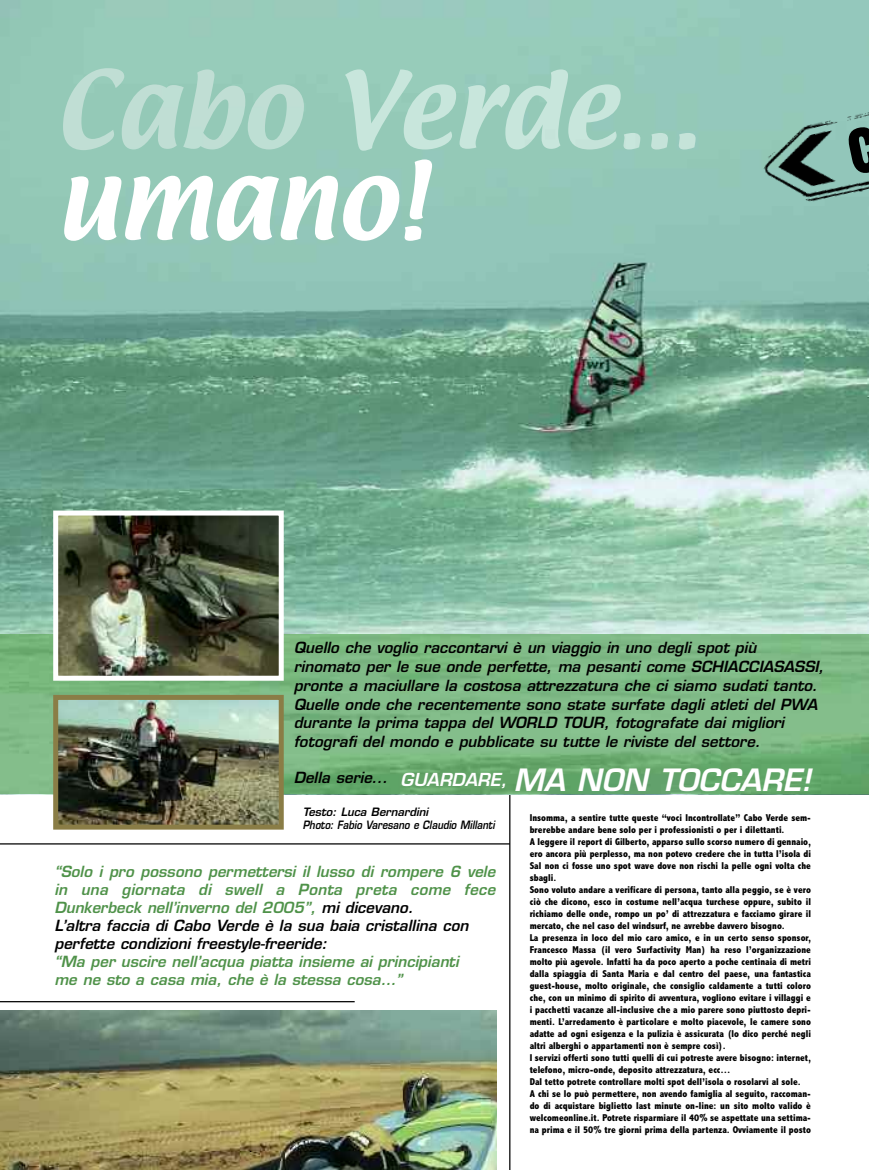
<style>
.page{position:relative;width:869px;height:1170px;background:#fff}
.page>*{position:absolute;margin:0;border:0;box-sizing:border-box;transform-origin:0 0}
.t1{font:93.75px "Textile";color:#fff}
.t2{font:italic 600 30px "Eurostile";color:#fff}
.t3{font:italic 600 15px/18.8px "Eurostile";color:#000}
.t4{font:italic 600 15px/18px "Eurostile";color:#4f9249}
.t5{font:italic 600 11.25px/13.5px "Eurostile";color:#000}
.t6{font:800 condensed 10px/12px "Abadi";color:#000}
.s1{color:#000}
</style>
<div class="page">
<hr style="left:509px;top:784px;width:1px;height:385px;background:#000">
<hr style="left:0;top:843px;width:509px;height:1px;background:#000">
<img style="left:0;top:0;width:868px;height:794px">
<img style="left:0;top:634px;width:868px;height:159px">
<img style="left:59px;top:516px;width:218px;height:158px">
<div style="left:53px;top:510px;width:230px;height:170px;border:5px solid #fff"></div>
<img style="left:59px;top:700px;width:218px;height:123px">
<div style="left:53px;top:694px;width:230px;height:135px;border:5px solid #8a7d46"></div>
<img style="left:63px;top:68px;width:241px;height:82px">
<img style="left:345px;top:69px;width:350px;height:82px">
<hr style="left:0;top:1000px;width:354px;height:2px;background:#000">
<img style="left:0;top:1010px;width:496px;height:159px">
<img style="left:751px;top:93px;width:117px;height:127px">
<svg style="left:845px;top:125px;width:24px;height:50px"></svg>
<h1 class="t1" style="left:54px;top:152px;width:372px">UMANO!</h1>
<p class="t3" style="left:293px;top:640px;width:531px">Quello che voglio raccontarvi è un viaggio in uno degli spot più rinomato per le sue onde perfette, ma pesanti come SCHIACCIASASSI, pronte a maciullare la costosa attrezzatura che ci siamo sudati tanto.<br>Quelle onde che recentemente sono state surfate dagli atleti del PWA durante la prima tappa del WORLD TOUR, fotografate dai migliori fotografi del mondo e pubblicate su tutte le riviste del settore.</p>
<h3 class="t3" style="left:293px;top:770px;width:95px">Della serie...</h3>
<p class="t5" style="left:302px;top:805px;width:193px">Testo: Luca Bernardini<br>Photo: Fabio Varesano e Claudio Millanti</p>
<h2 class="t2" style="left:400px;top:768px;width:411px"><sup>GUARDARE,</sup> MA NON TOCCARE!</h2>
<p class="t6" style="left:529px;top:811px;width:282px">Insomma, a sentire tutte queste “voci Incontrollate” Cabo Verde sem&shy;brerebbe andare bene solo per i professionisti o per i dilettanti.<br>A leggere il report di Gilberto, apparso sullo scorso numero di gennaio, ero ancora più perplesso, ma non potevo credere che in tutta l’isola di Sal non ci fosse uno spot wave dove non rischi la pelle ogni volta che sbagli.<br>Sono voluto andare a verificare di persona, tanto alla peggio, se è vero ciò che dicono, esco in costume nell’acqua turchese oppure, subito il richiamo delle onde, rompo un po’ di attrezzatura e facciamo girare il mercato, che nel caso del windsurf, ne avrebbe davvero bisogno.<br>La presenza in loco del mio caro amico, e in un certo senso sponsor, Francesco Massa (il vero Surfactivity Man) ha reso l’organizzazione molto più agevole. Infatti ha da poco aperto a poche centinaia di metri dalla spiaggia di Santa Maria e dal centro del paese, una fantastica guest-house, molto originale, che consiglio caldamente a tutti coloro che, con un minimo di spirito di avventura, vogliono evitare i villaggi e i pacchetti vacanze all-inclusive che a mio parere sono piuttosto depri&shy;menti. L’arredamento è particolare e molto piacevole, le camere sono adatte ad ogni esigenza e la pulizia è assicurata (lo dico perché negli altri alberghi o appartamenti non è sempre così).<br>I servizi offerti sono tutti quelli di cui potreste avere bisogno: internet, telefono, micro-onde, deposito attrezzatura, ecc…<br>Dal tetto potrete controllare molti spot dell’isola o rosolarvi al sole.<br>A chi se lo può permettere, non avendo famiglia al seguito, raccoman&shy;do di acquistare biglietto last minute on-line: un sito molto valido è welcomeonline.it. Potrete risparmiare il 40% se aspettate una settima&shy;na prima e il 50% tre giorni prima della partenza. Ovviamente il posto</p>
<p class="t4" style="left:54px;top:864px;width:442px">“Solo i pro possono permettersi il lusso di rompere 6 vele in una giornata di swell a Ponta preta come fece Dunkerbeck nell’inverno del 2005”, <span class="s1">mi dicevano.<br>L’altra faccia di Cabo Verde è la sua baia cristallina con perfette condizioni freestyle-freeride:</span></p>
<h3 class="t4" style="left:54px;top:954px;width:405px">“Ma per uscire nell’acqua piatta insieme ai principianti me ne sto a casa mia, che è la stessa cosa…”</h3>
</div>
